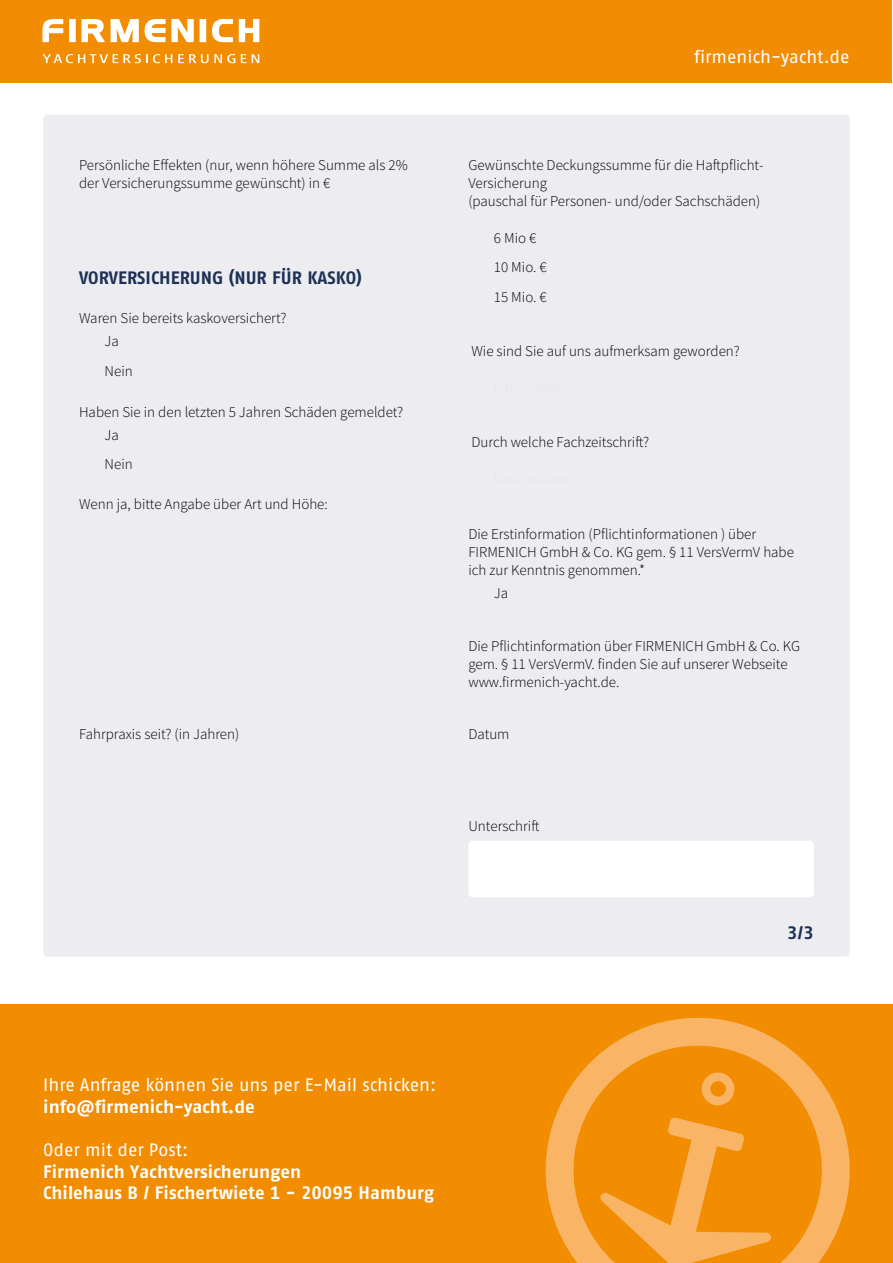
<style>
.page{position:relative;width:893px;height:1263px;background:#fff}
.page>*{position:absolute;margin:0;border:0;box-sizing:border-box;transform-origin:0 0}
.t1{font:700 18px/21.5px "Fago No Tf";color:#fff}
.t2{font:18px "Fago No Tf";color:#fff}
.t3{font:700 18px "Fago No Tf";color:#1c3155}
.t4{font:300 15px/18px "Source Sans Pro";color:#000}
</style>
<div class="page">
<div style="left:43px;top:115px;width:807px;height:842px;background:#ededf1;border-radius:4px"></div>
<div style="left:1px;top:0;width:891px;height:82px;background:#f28c00"></div>
<svg style="left:43px;top:54px;width:129px;height:9px"></svg>
<svg style="left:178px;top:54px;width:57px;height:9px"></svg>
<svg style="left:241px;top:54px;width:18px;height:9px"></svg>
<svg style="left:43px;top:19px;width:20px;height:23px"></svg>
<svg style="left:69px;top:19px;width:7px;height:23px"></svg>
<svg style="left:82px;top:19px;width:23px;height:23px"></svg>
<svg style="left:111px;top:19px;width:28px;height:23px"></svg>
<svg style="left:145px;top:19px;width:49px;height:23px"></svg>
<svg style="left:200px;top:19px;width:6px;height:23px"></svg>
<svg style="left:212px;top:19px;width:21px;height:23px"></svg>
<svg style="left:239px;top:19px;width:20px;height:23px"></svg>
<div style="left:0;top:1005px;width:893px;height:258px;background:#f28c00"></div>
<svg style="left:545px;top:1018px;width:305px;height:245px"></svg>
<div style="left:468px;top:841px;width:346px;height:56px;background:#fff;border-radius:4px"></div>
<p class="t4" style="left:79px;top:156px;width:330px">Persönliche Effekten (nur, wenn höhere Summe als 2% der Versicherungssumme gewünscht) in €</p>
<p class="t3" style="left:79px;top:267px;width:284px">VORVERSICHERUNG (NUR FÜR KASKO)</p>
<p class="t4" style="left:79px;top:309px;width:209px">Waren Sie bereits kaskoversichert?</p>
<p class="t4" style="left:105px;top:332px;width:16px">Ja</p>
<p class="t4" style="left:105px;top:362px;width:30px">Nein</p>
<p class="t4" style="left:79px;top:403px;width:326px">Haben Sie in den letzten 5 Jahren Schäden gemeldet?</p>
<p class="t4" style="left:105px;top:426px;width:16px">Ja</p>
<p class="t4" style="left:105px;top:455px;width:30px">Nein</p>
<p class="t4" style="left:79px;top:495px;width:250px">Wenn ja, bitte Angabe über Art und Höhe:</p>
<p class="t4" style="left:79px;top:725px;width:162px">Fahrpraxis seit? (in Jahren)</p>
<p class="t2" style="left:694px;top:47px;width:157px">firmenich-yacht.de</p>
<p class="t4" style="left:468px;top:156px;width:297px">Gewünschte Deckungssumme für die Haftpflicht-<br>Versicherung<br>(pauschal für Personen- und/oder Sachschäden)</p>
<p class="t4" style="left:494px;top:223px;width:54px;line-height:29.7px">6 Mio €<br>10 Mio. €<br>15 Mio. €</p>
<p class="t4" style="left:471px;top:342px;width:270px">Wie sind Sie auf uns aufmerksam geworden?</p>
<p class="t4" style="left:471px;top:433px;width:179px">Durch welche Fachzeitschrift?</p>
<p class="t4" style="left:468px;top:525px;width:327px">Die Erstinformation (Pflichtinformationen ) über<br>FIRMENICH GmbH &amp; Co. KG gem. § 11 VersVermV habe ich zur Kenntnis genommen.*</p>
<p class="t4" style="left:494px;top:584px;width:16px">Ja</p>
<p class="t4" style="left:468px;top:637px;width:333px">Die Pflichtinformation über FIRMENICH GmbH &amp; Co. KG gem. § 11 VersVermV. finden Sie auf unserer Webseite www.firmenich-yacht.de.</p>
<p class="t4" style="left:468px;top:725px;width:43px">Datum</p>
<p class="t4" style="left:468px;top:816px;width:73px">Unterschrift</p>
<p class="t3" style="left:787px;top:922px;width:28px">3/3</p>
<p class="t2" style="left:43px;top:1074px;width:394px">Ihre Anfrage können Sie uns per E-Mail schicken:</p>
<p class="t1" style="left:43px;top:1095px;width:213px">info@firmenich-yacht.de</p>
<p class="t2" style="left:43px;top:1139px;width:147px">Oder mit der Post:</p>
<p class="t1" style="left:43px;top:1160px;width:392px">Firmenich Yachtversicherungen<br>Chilehaus B / Fischertwiete 1 - 20095 Hamburg</p>
</div>
